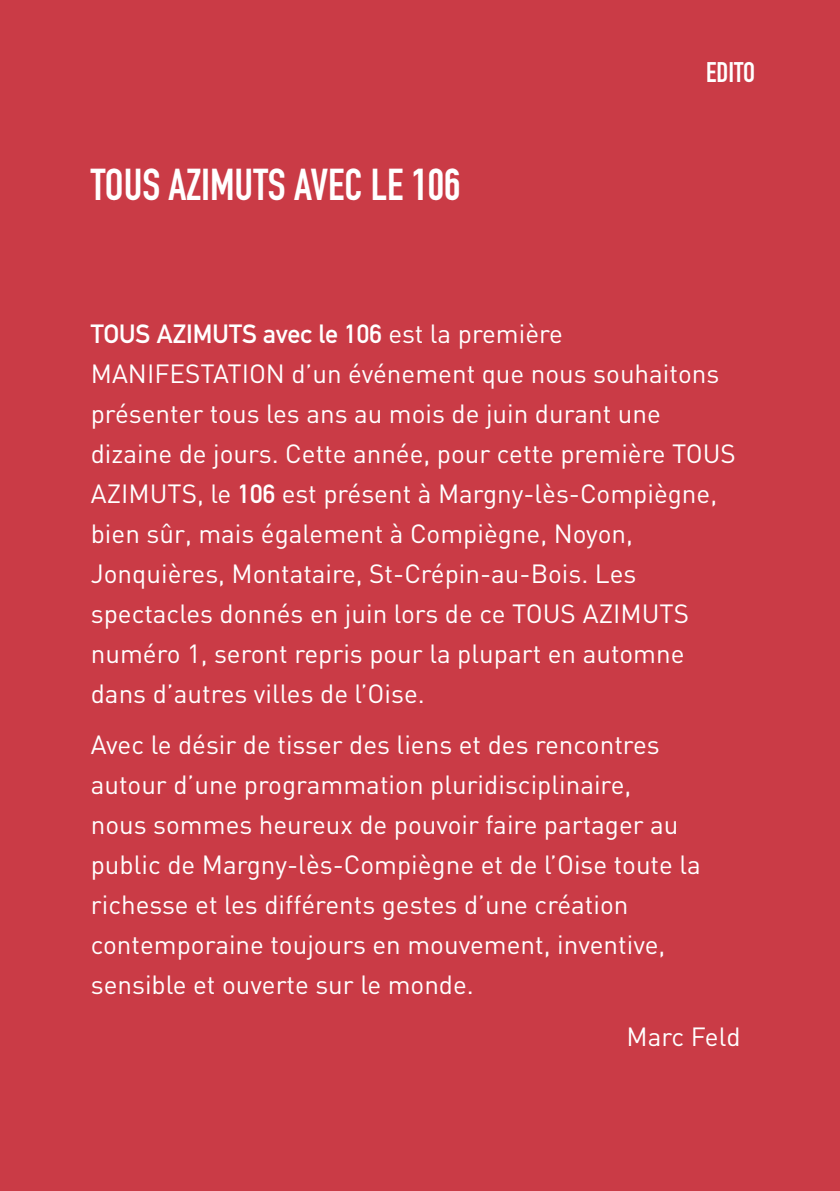
<style>
.page{position:relative;width:840px;height:1191px;background:#fff}
.page>*{position:absolute;margin:0;border:0;box-sizing:border-box;transform-origin:0 0}
.t1{font:44px "DIN Engschrift Alternate";color:#fff}
.t2{font:28px "DIN Engschrift Alternate";color:#fff}
.t3{font:26px/40px "DIN";color:#fff}
.t4{font:700 26px "DIN Alternate";color:#fff}
.s1{font-family:"DIN";font-weight:400}
.s2{font-family:"DIN Alternate";font-weight:700}
</style>
<div class="page">
<div style="left:0;top:0;width:839px;height:1191px;background:#ca3b46"></div>
<h1 class="t1" style="left:91px;top:169px;width:371px">TOUS AZIMUTS AVEC LE 106</h1>
<p class="t2" style="left:705px;top:62px;width:50px">EDITO</p>
<p class="t4" style="left:91px;top:319px;width:473px">TOUS AZIMUTS avec le 106 <span class="s1">est la première</span></p>
<p class="t3" style="left:91px;top:353px;width:646px">ManiFestation d’un événement que nous souhaitons présenter tous les ans au mois de juin durant une dizaine de jours. cette année, pour cette première tous aZiMuts, le <span class="s2">106</span> est présent à Margny-lès-compiègne, bien sûr, mais également à compiègne, noyon, Jonquières, Montataire, st-crépin-au-Bois. les spectacles donnés en juin lors de ce tous aZiMuts numéro 1, seront repris pour la plupart en automne dans d’autres villes de l’oise.</p>
<p class="t3" style="left:91px;top:724px;width:611px">avec le désir de tisser des liens et des rencontres autour d’une programmation pluridisciplinaire,<br>nous sommes heureux de pouvoir faire partager au public de Margny-lès-compiègne et de l’oise toute la richesse et les différents gestes d’une création contemporaine toujours en mouvement, inventive, sensible et ouverte sur le monde.</p>
<p class="t3" style="left:626px;top:1016px;width:115px">Marc Feld</p>
</div>
